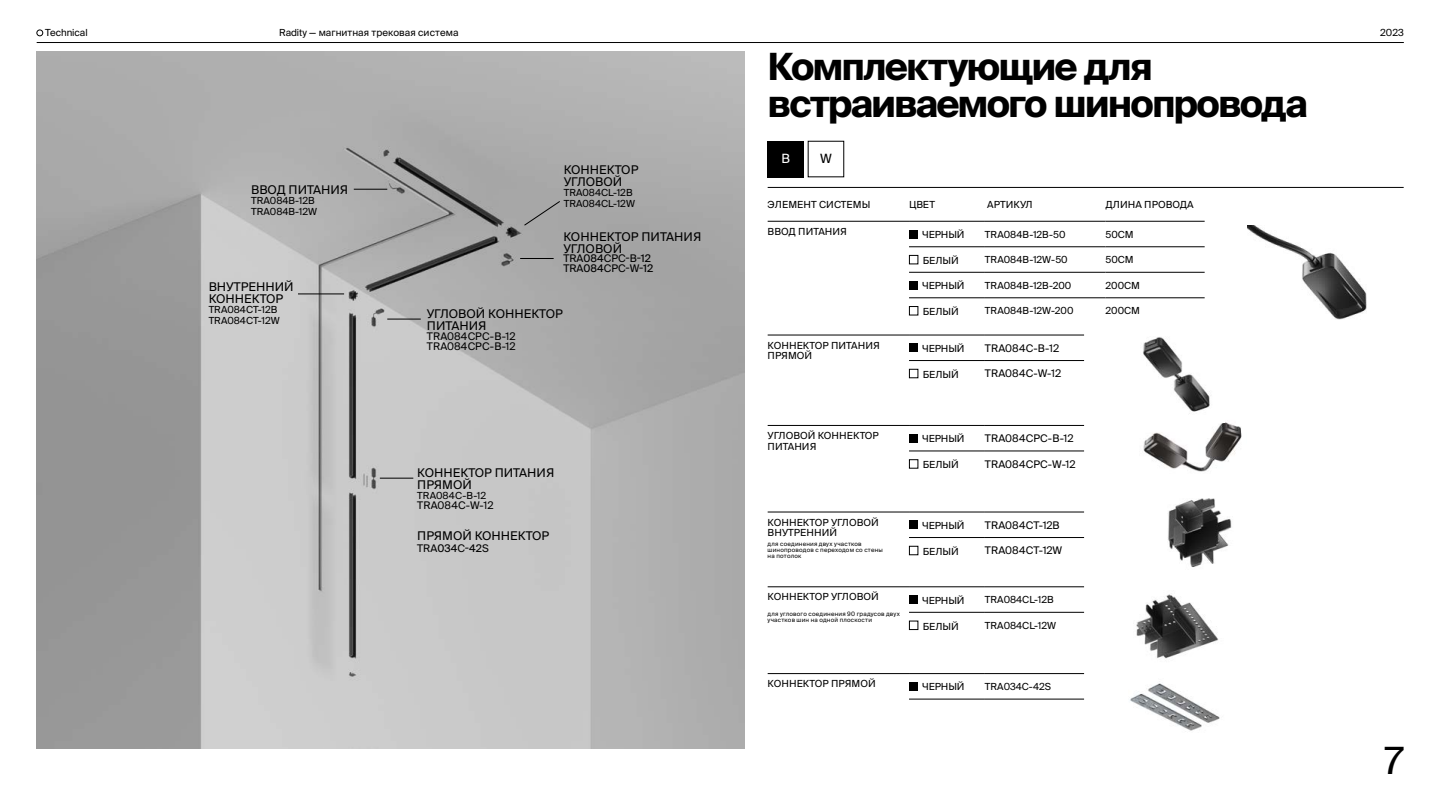
<style>
.page{position:relative;width:1440px;height:810px;background:#fff}
.page>*{position:absolute;margin:0;border:0;box-sizing:border-box;transform-origin:0 0}
.t1{font:700 37.5px/37.5px "Suisse Intl";letter-spacing:-.055em;color:#000}
.t2{font:37.5px "Suisse Intl";color:#000}
.t3{font:12.75px "Suisse Intl";color:#fff}
.t4{font:12.75px "Suisse Intl";color:#000}
.t5{font:12px/12px "Suisse Intl";color:#000}
.t6{font:10.5px/9.8px "Suisse Intl";letter-spacing:.005em;color:#000}
.t7{font:9.75px/10.5px "Suisse Intl";color:#000}
.t8{font:9.75px "Suisse Intl";color:#000}
.t9{font:6px/6px "Suisse Intl";letter-spacing:.035em;color:#000}
</style>
<div class="page">
<hr style="left:37px;top:42px;width:1367px;height:1px;background:#000">
<svg style="left:37px;top:30px;width:6px;height:6px"></svg>
<img style="left:1143px;top:422px;width:99px;height:50px">
<hr style="left:768px;top:221px;width:141px;height:1px;background:#000">
<hr style="left:909px;top:221px;width:76px;height:1px;background:#000">
<hr style="left:909px;top:247px;width:76px;height:1px;background:#000">
<hr style="left:909px;top:272px;width:76px;height:1px;background:#000">
<hr style="left:909px;top:298px;width:76px;height:1px;background:#000">
<hr style="left:985px;top:221px;width:121px;height:1px;background:#000">
<hr style="left:1106px;top:221px;width:99px;height:1px;background:#000">
<hr style="left:985px;top:247px;width:121px;height:1px;background:#000">
<hr style="left:1106px;top:247px;width:99px;height:1px;background:#000">
<hr style="left:985px;top:272px;width:121px;height:1px;background:#000">
<hr style="left:1106px;top:272px;width:99px;height:1px;background:#000">
<hr style="left:985px;top:298px;width:121px;height:1px;background:#000">
<hr style="left:1106px;top:298px;width:99px;height:1px;background:#000">
<div style="left:909px;top:230px;width:9px;height:8px;background:#000"></div>
<div style="left:909px;top:255px;width:9px;height:9px;border:1px solid #000"></div>
<div style="left:909px;top:281px;width:9px;height:8px;background:#000"></div>
<div style="left:909px;top:306px;width:9px;height:9px;border:1px solid #000"></div>
<hr style="left:768px;top:673px;width:141px;height:1px;background:#000">
<hr style="left:909px;top:673px;width:76px;height:1px;background:#000">
<hr style="left:909px;top:699px;width:76px;height:1px;background:#000">
<hr style="left:985px;top:673px;width:99px;height:1px;background:#000">
<hr style="left:985px;top:699px;width:99px;height:1px;background:#000">
<div style="left:909px;top:682px;width:9px;height:9px;background:#000"></div>
<hr style="left:768px;top:335px;width:141px;height:1px;background:#000">
<hr style="left:909px;top:335px;width:76px;height:1px;background:#000">
<hr style="left:985px;top:335px;width:99px;height:1px;background:#000">
<hr style="left:909px;top:360px;width:76px;height:1px;background:#000">
<hr style="left:985px;top:360px;width:99px;height:1px;background:#000">
<div style="left:909px;top:344px;width:9px;height:8px;background:#000"></div>
<div style="left:909px;top:369px;width:9px;height:9px;border:1px solid #000"></div>
<hr style="left:768px;top:425px;width:141px;height:1px;background:#000">
<hr style="left:909px;top:425px;width:76px;height:1px;background:#000">
<hr style="left:985px;top:425px;width:99px;height:1px;background:#000">
<hr style="left:909px;top:451px;width:76px;height:1px;background:#000">
<hr style="left:985px;top:451px;width:99px;height:1px;background:#000">
<div style="left:909px;top:434px;width:9px;height:9px;background:#000"></div>
<div style="left:909px;top:459px;width:9px;height:10px;border:1px solid #000"></div>
<hr style="left:768px;top:512px;width:141px;height:1px;background:#000">
<hr style="left:909px;top:512px;width:76px;height:1px;background:#000">
<hr style="left:985px;top:512px;width:99px;height:1px;background:#000">
<hr style="left:909px;top:537px;width:76px;height:1px;background:#000">
<hr style="left:985px;top:537px;width:99px;height:1px;background:#000">
<div style="left:909px;top:521px;width:9px;height:8px;background:#000"></div>
<div style="left:909px;top:546px;width:9px;height:9px;border:1px solid #000"></div>
<hr style="left:768px;top:587px;width:141px;height:1px;background:#000">
<hr style="left:909px;top:587px;width:76px;height:1px;background:#000">
<hr style="left:909px;top:612px;width:76px;height:1px;background:#000">
<hr style="left:985px;top:587px;width:99px;height:1px;background:#000">
<hr style="left:985px;top:612px;width:99px;height:1px;background:#000">
<div style="left:909px;top:595px;width:9px;height:9px;background:#000"></div>
<div style="left:909px;top:621px;width:9px;height:9px;border:1px solid #000"></div>
<img style="left:1136px;top:593px;width:83px;height:66px">
<img style="left:1130px;top:683px;width:90px;height:48px">
<img style="left:1143px;top:337px;width:82px;height:86px">
<img style="left:1168px;top:498px;width:64px;height:69px">
<div style="left:768px;top:141px;width:36px;height:36px;background:#000"></div>
<hr style="left:768px;top:187px;width:636px;height:1px;background:#000">
<img style="left:37px;top:51px;width:707px;height:697px">
<img style="left:1247px;top:225px;width:120px;height:95px">
<hr style="left:354px;top:189px;width:33px;height:1px;background:#000">
<hr style="left:298px;top:294px;width:46px;height:1px;background:#000">
<hr style="left:387px;top:319px;width:34px;height:1px;background:#000">
<hr style="left:520px;top:258px;width:34px;height:1px;background:#000">
<svg style="left:524px;top:201px;width:36px;height:25px"></svg>
<hr style="left:380px;top:478px;width:33px;height:1px;background:#000">
<p class="t7" style="left:45px;top:27px;width:44px">Technical</p>
<p class="t7" style="left:279px;top:27px;width:181px">Radity — магнитная трековая система</p>
<p class="t7" style="left:1380px;top:27px;width:25px">2023</p>
<p class="t5" style="left:251px;top:183px;width:99px">ВВОД ПИТАНИЯ</p>
<p class="t7" style="left:251px;top:195px;width:67px">TRA084B-12B<br>TRA084B-12W</p>
<p class="t5" style="left:209px;top:281px;width:86px">ВНУТРЕННИЙ<br>КОННЕКТОР</p>
<p class="t7" style="left:209px;top:305px;width:73px">TRA084CT-12B<br>TRA084CT-12W</p>
<p class="t5" style="left:564px;top:164px;width:76px">КОННЕКТОР<br>УГЛОВОЙ</p>
<p class="t7" style="left:564px;top:188px;width:73px">TRA084CL-12B<br>TRA084CL-12W</p>
<p class="t5" style="left:563px;top:231px;width:140px">КОННЕКТОР ПИТАНИЯ<br>УГЛОВОЙ</p>
<p class="t6" style="left:563px;top:254px;width:91px">TRA084CPC-B-12<br>TRA084CPC-W-12</p>
<p class="t5" style="left:427px;top:307px;width:137px">УГЛОВОЙ КОННЕКТОР<br>ПИТАНИЯ</p>
<p class="t6" style="left:427px;top:332px;width:90px">TRA084CPC-B-12<br>TRA084CPC-B-12</p>
<p class="t5" style="left:417px;top:467px;width:139px">КОННЕКТОР ПИТАНИЯ<br>ПРЯМОЙ</p>
<p class="t7" style="left:417px;top:491px;width:71px">TRA084C-B-12</p>
<p class="t6" style="left:417px;top:501px;width:78px">TRA084C-W-12</p>
<p class="t5" style="left:417px;top:530px;width:134px">ПРЯМОЙ КОННЕКТОР</p>
<p class="t6" style="left:417px;top:544px;width:73px">TRA034C-42S</p>
<h1 class="t1" style="left:768px;top:48px;width:542px">Комплектующие для встраиваемого шинопровода</h1>
<h2 class="t3" style="left:781px;top:150px;width:10px">B</h2>
<h2 class="t4" style="left:820px;top:150px;width:13px">W</h2>
<p class="t7" style="left:768px;top:199px;width:104px">ЭЛЕМЕНТ СИСТЕМЫ</p>
<p class="t7" style="left:909px;top:199px;width:27px">ЦВЕТ</p>
<p class="t7" style="left:987px;top:199px;width:47px">АРТИКУЛ</p>
<p class="t7" style="left:1106px;top:199px;width:90px">ДЛИНА ПРОВОДА</p>
<p class="t7" style="left:768px;top:226px;width:81px">ВВОД ПИТАНИЯ</p>
<p class="t7" style="left:922px;top:230px;width:44px">ЧЕРНЫЙ</p>
<p class="t8" style="left:985px;top:229px;width:82px">TRA084B-12B-50</p>
<p class="t8" style="left:1106px;top:229px;width:30px">50СМ</p>
<p class="t7" style="left:923px;top:255px;width:37px">БЕЛЫЙ</p>
<p class="t8" style="left:985px;top:254px;width:84px">TRA084B-12W-50</p>
<p class="t8" style="left:1106px;top:254px;width:30px">50СМ</p>
<p class="t7" style="left:922px;top:281px;width:44px">ЧЕРНЫЙ</p>
<p class="t8" style="left:985px;top:280px;width:88px">TRA084B-12B-200</p>
<p class="t8" style="left:1106px;top:280px;width:36px">200СМ</p>
<p class="t7" style="left:923px;top:307px;width:37px">БЕЛЫЙ</p>
<p class="t8" style="left:985px;top:305px;width:90px">TRA084B-12W-200</p>
<p class="t8" style="left:1106px;top:305px;width:36px">200СМ</p>
<p class="t7" style="left:768px;top:340px;width:114px">КОННЕКТОР ПИТАНИЯ<br>ПРЯМОЙ</p>
<p class="t7" style="left:922px;top:343px;width:44px">ЧЕРНЫЙ</p>
<p class="t6" style="left:985px;top:343px;width:76px">TRA084C-B-12</p>
<p class="t7" style="left:923px;top:369px;width:37px">БЕЛЫЙ</p>
<p class="t6" style="left:985px;top:369px;width:78px">TRA084C-W-12</p>
<p class="t7" style="left:768px;top:431px;width:113px">УГЛОВОЙ КОННЕКТОР<br>ПИТАНИЯ</p>
<p class="t7" style="left:922px;top:434px;width:44px">ЧЕРНЫЙ</p>
<p class="t6" style="left:985px;top:434px;width:90px">TRA084CPC-B-12</p>
<p class="t7" style="left:923px;top:460px;width:37px">БЕЛЫЙ</p>
<p class="t6" style="left:985px;top:459px;width:92px">TRA084CPC-W-12</p>
<p class="t7" style="left:768px;top:517px;width:113px">КОННЕКТОР УГЛОВОЙ<br>ВНУТРЕННИЙ</p>
<p class="t7" style="left:922px;top:520px;width:44px">ЧЕРНЫЙ</p>
<p class="t6" style="left:985px;top:520px;width:76px">TRA084CT-12B</p>
<p class="t7" style="left:923px;top:546px;width:37px">БЕЛЫЙ</p>
<p class="t6" style="left:985px;top:546px;width:79px">TRA084CT-12W</p>
<p class="t7" style="left:768px;top:592px;width:113px">КОННЕКТОР УГЛОВОЙ</p>
<p class="t7" style="left:922px;top:595px;width:44px">ЧЕРНЫЙ</p>
<p class="t7" style="left:985px;top:595px;width:70px">TRA084CL-12B</p>
<p class="t7" style="left:923px;top:621px;width:37px">БЕЛЫЙ</p>
<p class="t7" style="left:985px;top:620px;width:73px">TRA084CL-12W</p>
<p class="t9" style="left:768px;top:541px;width:117px">для соединения двух участков шинопроводов с переходом со стены на потолок</p>
<p class="t9" style="left:768px;top:611px;width:134px">для углового соединения 90 градусов двух участков шин на одной плоскости</p>
<p class="t7" style="left:768px;top:679px;width:110px">КОННЕКТОР ПРЯМОЙ</p>
<p class="t7" style="left:922px;top:682px;width:44px">ЧЕРНЫЙ</p>
<p class="t7" style="left:985px;top:681px;width:68px">TRA034C-42S</p>
<h1 class="t2" style="left:1385px;top:739px;width:21px">7</h1>
</div>
